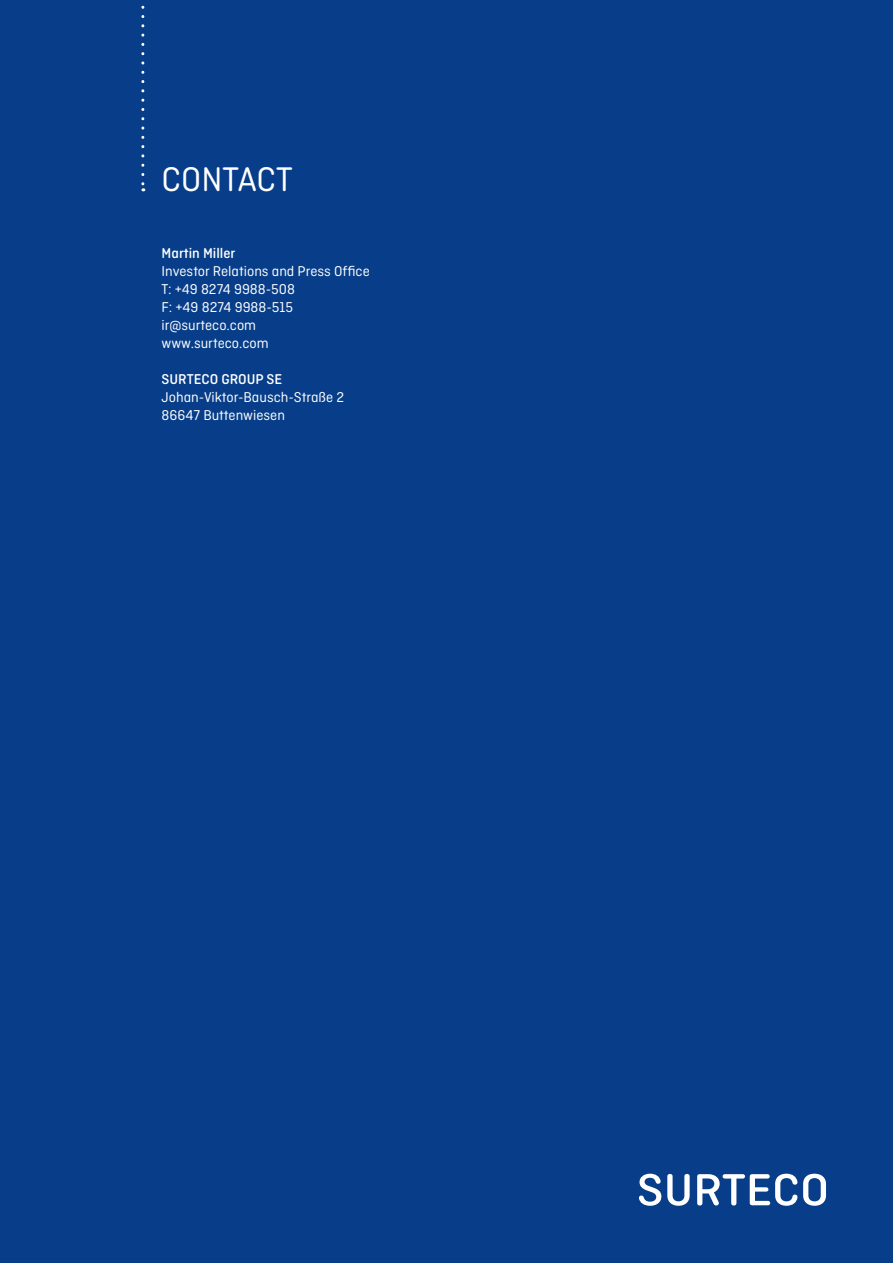
<style>
.page{position:relative;width:893px;height:1263px;background:#083e89}
.page>*{position:absolute;margin:0;border:0;box-sizing:border-box;transform-origin:0 0}
.t1{font:36px "Ciutadella Rounded";color:#fff}
.t2{font:15px/18px "Ciutadella Rounded";color:#fff}
.t3{font:500 15px "Ciutadella Rounded";color:#fff}
</style>
<div class="page">
<svg style="left:141px;top:0;width:3px;height:191px"></svg>
<svg style="left:639px;top:1174px;width:22px;height:32px"></svg>
<svg style="left:667px;top:1174px;width:23px;height:32px"></svg>
<svg style="left:697px;top:1174px;width:129px;height:32px"></svg>
<h1 class="t1" style="left:162px;top:160px;width:133px">CONTACT</h1>
<p class="t3" style="left:162px;top:245px;width:75px">Martin Miller</p>
<p class="t2" style="left:162px;top:262px;width:210px">Investor Relations and Press Office<br>T: +49 8274 9988-508<br>F: +49 8274 9988-515 ir@surteco.com<br>www.surteco.com</p>
<p class="t3" style="left:162px;top:371px;width:122px">SURTECO GROUP SE</p>
<p class="t2" style="left:162px;top:388px;width:184px">Johan-Viktor-Bausch-Straße 2<br>86647 Buttenwiesen</p>
</div>
